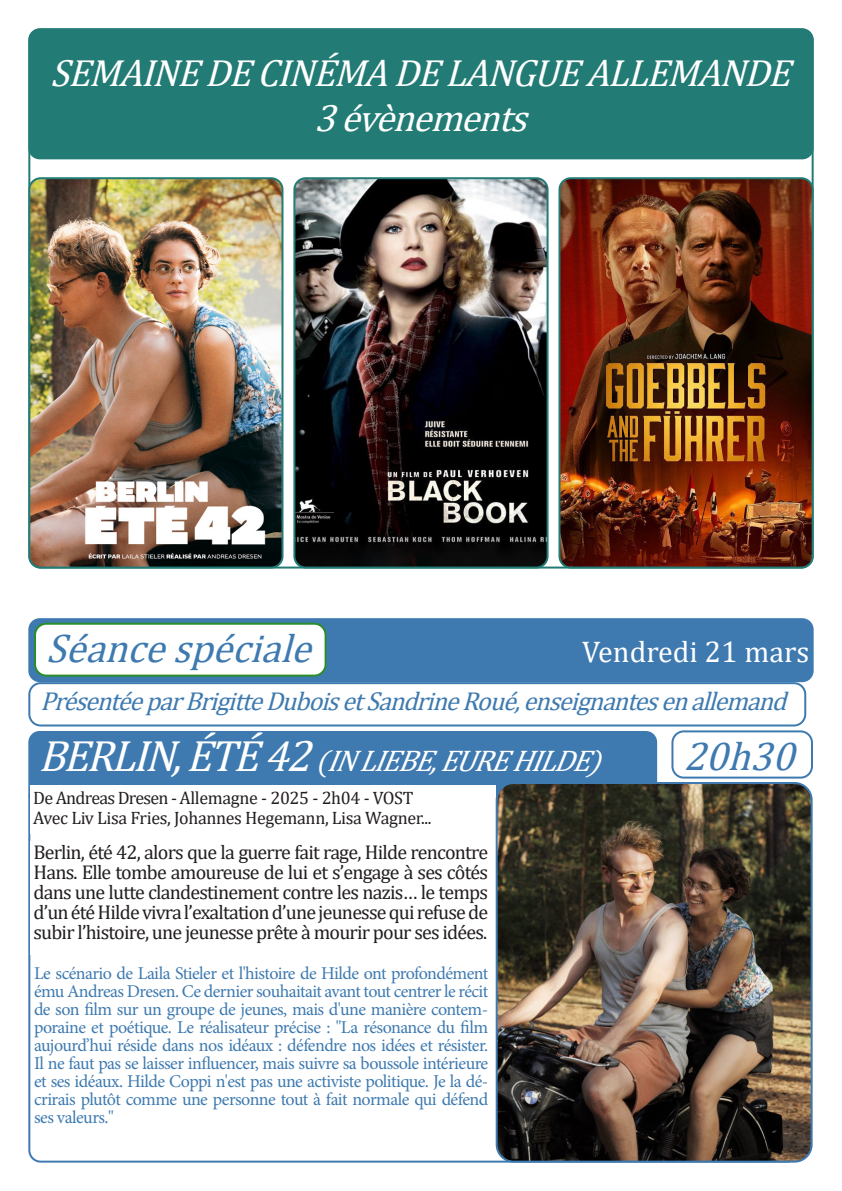
<style>
.page{position:relative;width:842px;height:1191px;background:#fff}
.page>*{position:absolute;margin:0;border:0;box-sizing:border-box;transform-origin:0 0}
.t1{font:italic 40px "Cambria Math";color:#3e7ab0}
.t2{font:italic 38px "Cambria Math";color:#fff}
.t3{font:italic 30px "Cambria Math";color:#fff}
.t4{font:30px "Cambria Math";color:#fff}
.t5{font:italic 26px "Cambria Math";color:#3e7ab0}
.t6{font:20px/20px "Cambria Math";letter-spacing:-.04em;color:#231f20;text-align:justify}
.t7{font:18px/18px "Minion Pro";letter-spacing:-.03em;color:#3e7ab0;text-align:justify}
.t8{font:18px "Cambria Math";letter-spacing:-.02em;color:#231f20}
.s1{font-size:44px}
</style>
<div class="page">
<div style="left:28px;top:618px;width:786px;height:64px;background:#3e7ab0;border-radius:11px"></div>
<div style="left:35px;top:623px;width:291px;height:52px;background:#fff;border-radius:11px"></div>
<div style="left:34px;top:622px;width:293px;height:54px;border:2px solid #298e29;border-radius:11px"></div>
<div style="left:28px;top:682px;width:778px;height:44px;border:2px solid #3e7ab0;border-radius:11px"></div>
<div style="left:28px;top:731px;width:629px;height:75px;background:#3e7ab0;border-radius:11px"></div>
<div style="left:30px;top:785px;width:465px;height:48px;background:#fff"></div>
<img style="left:497px;top:785px;width:313px;height:376px">
<div style="left:496px;top:782px;width:317px;height:380px;border:2px solid #3e7ab0;border-radius:17px"></div>
<div style="left:671px;top:730px;width:142px;height:48px;border:2px solid #3e7ab0;border-radius:11px"></div>
<div style="left:28px;top:28px;width:786px;height:131px;background:#227b74;border-radius:11px"></div>
<img style="left:29px;top:178px;width:253px;height:389px">
<div style="left:28px;top:177px;width:255px;height:391px;border:2px solid #227b74;border-radius:11px"></div>
<img style="left:294px;top:180px;width:254px;height:387px">
<div style="left:293px;top:177px;width:256px;height:391px;border:2px solid #227b74;border-radius:11px"></div>
<img style="left:559px;top:178px;width:254px;height:389px">
<div style="left:558px;top:177px;width:256px;height:391px;border:2px solid #227b74;border-radius:11px"></div>
<p class="t2" style="left:50px;top:50px;width:798px">SEMAINEDECINÉMADELANGUEALLEMANDE</p>
<p class="t2" style="left:314px;top:96px;width:271px">3évènements</p>
<p class="t1" style="left:46px;top:624px;width:326px">Séancespéciale</p>
<p class="t4" style="left:582px;top:634px;width:229px">Vendredi 21 mars</p>
<p class="t5" style="left:40px;top:686px;width:786px">PrésentéeparBrigitteDuboisetSandrineRoué,enseignantesenallemand</p>
<p class="t3" style="left:38px;top:743px;width:631px"><span class="s1">B E R L I N,ÉT É4 2</span>( INLIEBE,EUREHILDE)</p>
<p class="t8" style="left:33px;top:787px;width:381px">De Andreas Dresen - Allemagne - 2025 - 2h04 - VOST</p>
<p class="t8" style="left:33px;top:807px;width:400px">Avec Liv Lisa Fries, Johannes Hegemann, Lisa Wagner...</p>
<p class="t6" style="left:33px;top:842px;width:456px">Berlin, été 42, alors que la guerre fait rage, Hilde rencontre Hans. Elle tombe amoureuse de lui et s’engage à ses côtés dans une lutte clandestinement contre les nazis… le temps d’un été Hilde vivra l’exaltation d’une jeunesse qui refuse de subir l’histoire, une jeunesse prête à mourir pour ses idées.</p>
<p class="t1" style="left:683px;top:732px;width:172px">20h30</p>
<p class="t7" style="left:34px;top:964px;width:456px">Le scénario de Laila Stieler et l'histoire de Hilde ont profondément ému Andreas Dresen. Ce dernier souhaitait avant tout centrer le récit de son film sur un groupe de jeunes, mais d'une manière contem&shy;poraine et poétique. Le réalisateur précise : "La résonance du film aujourd’hui réside dans nos idéaux : défendre nos idées et résister.<br>Il ne faut pas se laisser influencer, mais suivre sa boussole intérieure et ses idéaux. Hilde Coppi n'est pas une activiste politique. Je la dé&shy;crirais plutôt comme une personne tout à fait normale qui défend ses valeurs."</p>
</div>
